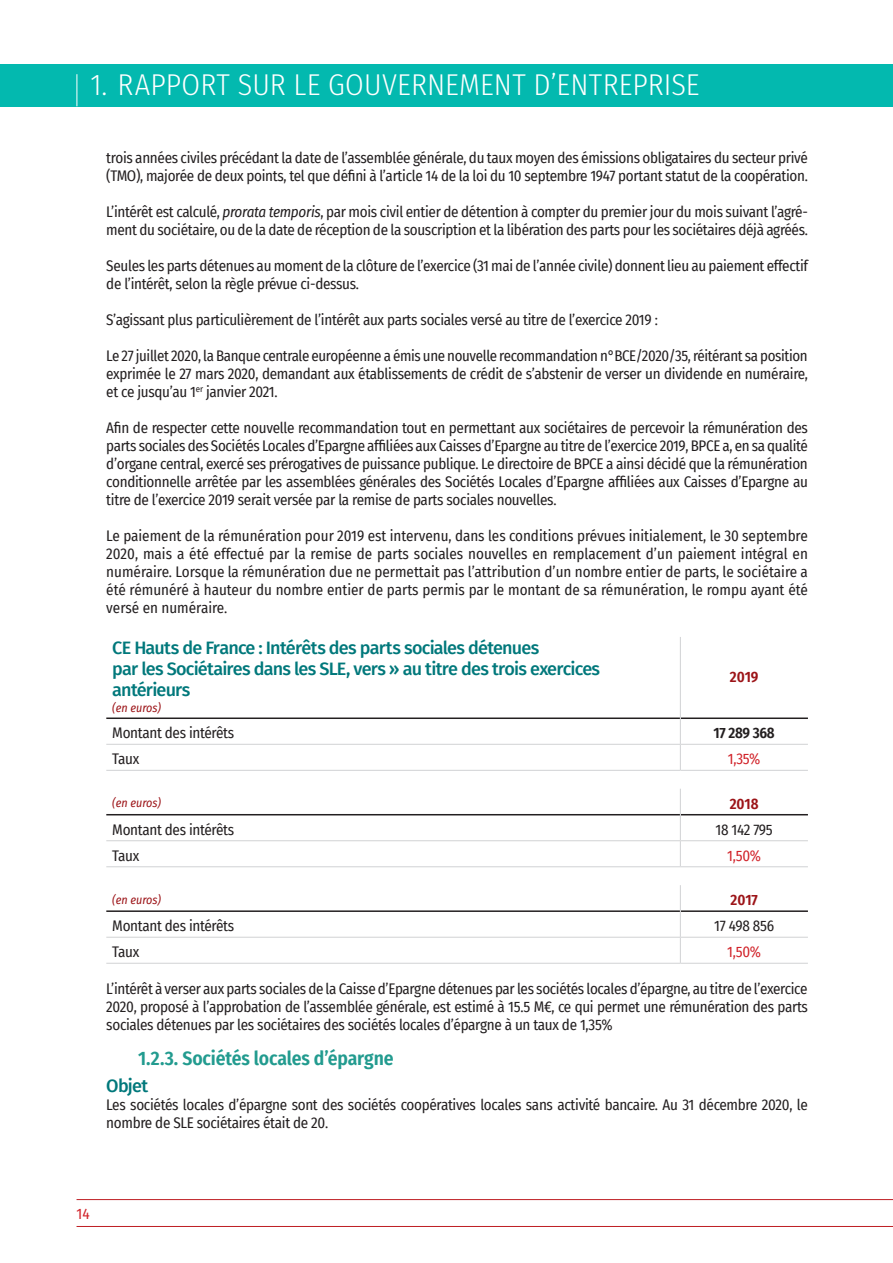
<style>
.page{position:relative;width:893px;height:1263px;background:#fff}
.page>*{position:absolute;margin:0;border:0;box-sizing:border-box;transform-origin:0 0}
.t1{font:300 30px "Fira Sans Condensed";letter-spacing:.005em;color:#fff}
.t2{font:600 19.5px "Fira Sans Condensed";letter-spacing:-.01em;color:#229b8f}
.t3{font:500 18px/21px "Fira Sans";letter-spacing:-.045em;color:#00787b}
.t4{font:15px/18px "Fira Sans Condensed";letter-spacing:-.02em;color:#231f20}
.t5{font:15px "Fira Sans Condensed";letter-spacing:-.02em;color:#d1232a}
.t6{font:600 15px "Fira Sans Condensed";letter-spacing:-.01em;color:#9c1418}
.t7{font:600 15px "Fira Sans Condensed";letter-spacing:-.02em;color:#231f20}
.t8{font:italic 12px "Fira Sans Condensed";color:#9c1418}
.s1{font-style:italic}
</style>
<div class="page">
<hr style="left:77px;top:1226px;width:816px;height:1px;background:#be1e23">
<hr style="left:77px;top:1199px;width:816px;height:1px;background:#be1e23">
<div style="left:0;top:64px;width:893px;height:42px;background:#03b9af"></div>
<hr style="left:77px;top:74px;width:1px;height:32px;background:#fff">
<hr style="left:106px;top:744px;width:574px;height:1px;background:#d1d2d4">
<hr style="left:680px;top:744px;width:128px;height:1px;background:#d1d2d4">
<hr style="left:106px;top:717px;width:574px;height:2px;background:#231f20">
<hr style="left:681px;top:717px;width:127px;height:2px;background:#231f20">
<svg style="left:680px;top:718px;width:1px;height:52px"></svg>
<hr style="left:106px;top:770px;width:574px;height:1px;background:#d1d2d4">
<hr style="left:680px;top:770px;width:128px;height:1px;background:#d1d2d4">
<hr style="left:680px;top:637px;width:1px;height:81px;background:#d1d2d4">
<hr style="left:106px;top:840px;width:574px;height:1px;background:#d1d2d4">
<hr style="left:680px;top:840px;width:128px;height:1px;background:#d1d2d4">
<hr style="left:106px;top:814px;width:574px;height:1px;background:#231f20">
<hr style="left:681px;top:814px;width:127px;height:1px;background:#231f20">
<hr style="left:106px;top:866px;width:574px;height:1px;background:#d1d2d4">
<hr style="left:680px;top:866px;width:128px;height:1px;background:#d1d2d4">
<svg style="left:680px;top:789px;width:1px;height:77px"></svg>
<hr style="left:106px;top:937px;width:574px;height:1px;background:#d1d2d4">
<hr style="left:680px;top:937px;width:128px;height:1px;background:#d1d2d4">
<hr style="left:106px;top:910px;width:574px;height:2px;background:#231f20">
<hr style="left:681px;top:910px;width:127px;height:2px;background:#231f20">
<hr style="left:106px;top:963px;width:574px;height:1px;background:#d1d2d4">
<hr style="left:680px;top:963px;width:128px;height:1px;background:#d1d2d4">
<svg style="left:680px;top:885px;width:1px;height:78px"></svg>
<h1 class="t1" style="left:90px;top:64px;width:611px">1. RAPPORT SUR LE GOUVERNEMENT D’ENTREPRISE</h1>
<p class="t4" style="left:106px;top:148px;width:703px">trois années civiles précédant la date de l’assemblée générale, du taux moyen des émissions obligataires du secteur privé (TMO), majorée de deux points, tel que défini à l’article 14 de la loi du 10 septembre 1947 portant statut de la coopération.</p>
<p class="t4" style="left:106px;top:202px;width:703px">L’intérêt est calculé, <span class="s1">prorata temporis</span>, par mois civil entier de détention à compter du premier jour du mois suivant l’agré&shy;ment du sociétaire, ou de la date de réception de la souscription et la libération des parts pour les sociétaires déjà agréés.</p>
<p class="t4" style="left:106px;top:256px;width:703px">Seules les parts détenues au moment de la clôture de l’exercice (31 mai de l’année civile) donnent lieu au paiement effectif de l’intérêt, selon la règle prévue ci-dessus.</p>
<p class="t4" style="left:106px;top:310px;width:553px">S’agissant plus particulièrement de l’intérêt aux parts sociales versé au titre de l’exercice 2019 :</p>
<p class="t4" style="left:106px;top:346px;width:703px;text-align:justify">Le 27 juillet 2020, la Banque centrale européenne a émis une nouvelle recommandation n°BCE/2020/35, réitérant sa position exprimée le 27 mars 2020, demandant aux établissements de crédit de s’abstenir de verser un dividende en numéraire, et ce jusqu’au 1<sup>er</sup> janvier 2021.</p>
<p class="t4" style="left:106px;top:418px;width:703px;text-align:justify">Afin de respecter cette nouvelle recommandation tout en permettant aux sociétaires de percevoir la rémunération des parts sociales des Sociétés Locales d’Epargne affiliées aux Caisses d’Epargne au titre de l’exercice 2019, BPCE a, en sa qualité d’organe central, exercé ses prérogatives de puissance publique. Le directoire de BPCE a ainsi décidé que la rémunération conditionnelle arrêtée par les assemblées générales des Sociétés Locales d’Epargne affiliées aux Caisses d’Epargne au titre de l’exercice 2019 serait versée par la remise de parts sociales nouvelles.</p>
<p class="t4" style="left:106px;top:526px;width:703px;text-align:justify">Le paiement de la rémunération pour 2019 est intervenu, dans les conditions prévues initialement, le 30 septembre 2020, mais a été effectué par la remise de parts sociales nouvelles en remplacement d’un paiement intégral en numéraire. Lorsque la rémunération due ne permettait pas l’attribution d’un nombre entier de parts, le sociétaire a été rémunéré à hauteur du nombre entier de parts permis par le montant de sa rémunération, le rompu ayant été versé en numéraire.</p>
<p class="t3" style="left:112px;top:636px;width:489px">CE Hauts de France : Intérêts des parts sociales détenues<br>par les Sociétaires dans les SLE, vers » au titre des trois exercices antérieurs</p>
<p class="t8" style="left:112px;top:699px;width:50px">(en euros)</p>
<p class="t6" style="left:730px;top:664px;width:30px">2019</p>
<p class="t4" style="left:112px;top:724px;width:123px">Montant des intérêts</p>
<p class="t7" style="left:714px;top:721px;width:63px">17 289 368</p>
<p class="t4" style="left:112px;top:750px;width:29px">Taux</p>
<p class="t5" style="left:728px;top:748px;width:34px">1,35%</p>
<p class="t8" style="left:112px;top:794px;width:50px">(en euros)</p>
<p class="t6" style="left:730px;top:791px;width:30px">2018</p>
<p class="t4" style="left:112px;top:820px;width:123px">Montant des intérêts</p>
<p class="t4" style="left:715px;top:820px;width:59px">18 142 795</p>
<p class="t4" style="left:112px;top:846px;width:29px">Taux</p>
<p class="t5" style="left:727px;top:844px;width:35px">1,50%</p>
<p class="t8" style="left:112px;top:891px;width:50px">(en euros)</p>
<p class="t6" style="left:731px;top:888px;width:29px">2017</p>
<p class="t4" style="left:112px;top:916px;width:123px">Montant des intérêts</p>
<p class="t4" style="left:714px;top:916px;width:61px">17 498 856</p>
<p class="t4" style="left:112px;top:942px;width:29px">Taux</p>
<p class="t5" style="left:727px;top:941px;width:35px">1,50%</p>
<p class="t4" style="left:106px;top:979px;width:703px;text-align:justify">L’intérêt à verser aux parts sociales de la Caisse d’Epargne détenues par les sociétés locales d’épargne, au titre de l’exercice 2020, proposé à l’approbation de l’assemblée générale, est estimé à 15.5 M€, ce qui permet une rémunération des parts sociales détenues par les sociétaires des sociétés locales d’épargne à un taux de 1,35%</p>
<h2 class="t2" style="left:138px;top:1042px;width:257px">1.2.3. Sociétés locales d’épargne</h2>
<p class="t3" style="left:106px;top:1074px;width:43px">Objet</p>
<p class="t4" style="left:106px;top:1095px;width:703px">Les sociétés locales d’épargne sont des sociétés coopératives locales sans activité bancaire. Au 31 décembre 2020, le nombre de SLE sociétaires était de 20.</p>
<p class="t5" style="left:77px;top:1202px;width:15px">14</p>
</div>
